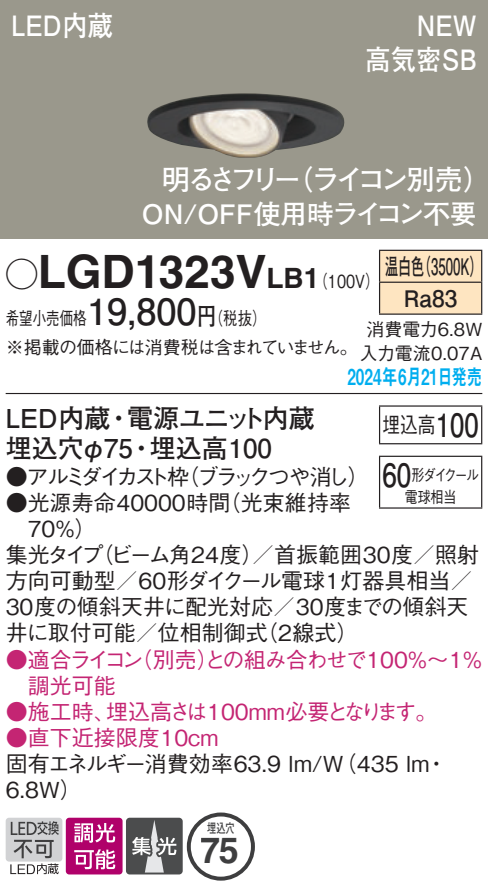
<style>
.page{position:relative;width:488px;height:893px;background:#fff}
.page>*{position:absolute;margin:0;border:0;box-sizing:border-box;transform-origin:0 0}
.t1{font:700 46px "Helvetica LT Std";color:#231f20}
.t2{font:700 36px "Helvetica LT Std";color:#3e3e3f}
.t3{font:700 28px "Futo Go B101 Pro";letter-spacing:-.185em;color:#fff}
.t4{font:700 28px/34px "Futo Go B101 Pro";color:#fff;text-align:right;scale:.9 1}
.t5{font:700 26.8px "Futo Go B101 Pro";letter-spacing:-.005em;color:#fff}
.t6{font:700 26px/30px "Futo Go B101 Pro";color:#231f20}
.t7{font:700 22.8px/32px "Futo Go B101 Pro";color:#231f20;text-align:center;scale:.58 1}
.t8{font:500 22px/26px "Gothic BBB Pro";color:#231f20}
.t9{font:500 22px "Gothic BBB Pro";color:#c42573}
.t10{font:500 22px/26px "Gothic BBB Pro";letter-spacing:-.045em;color:#c42573}
.t11{font:500 22px "Gothic BBB Pro";letter-spacing:-.165em;color:#231f20}
.t12{font:22px "Midashi Go Pro MB31";color:#00aeef;scale:.7 1}
.t13{font:500 22px "Gothic BBB Pro";color:#231f20;scale:.8 1}
.t14{font:500 18px/28px "Gothic BBB Pro";letter-spacing:-.035em;color:#231f20;scale:.75 1}
.t15{font:500 18px/24px "Gothic BBB Pro";color:#231f20;text-align:center}
.t16{font:500 16px/22px "Gothic BBB Pro";letter-spacing:-.11em;color:#231f20;text-align:center;scale:.81 1}
.t17{font:700 13.2px "Futo Go B101 Pro";color:#3e3e3f;scale:.7 1}
.s1{font-family:"Ford Classification 1";font-weight:400;font-size:32px}
.s2{font-size:28px}
.s3{font-family:"Gothic BBB Pro";font-weight:500;font-size:18px}
.s4{font-family:"Futo Go B101 Pro";font-weight:700;font-size:36px}
.s5{font-family:"Futo Go B101 Pro";font-weight:700;font-size:24px}
.s6{font-family:"Futo Go B101 Pro";font-weight:700;font-size:32px}
</style>
<div class="page">
<div style="left:0;top:0;width:488px;height:238px;background:#9a988c"></div>
<img style="left:147px;top:93px;width:198px;height:65px">
<div style="left:380px;top:251px;width:101px;height:62px;background:#fee5c1"></div>
<hr style="left:379px;top:249px;width:103px;height:2px;background:#231f20">
<hr style="left:379px;top:251px;width:1px;height:30px;background:#231f20">
<hr style="left:481px;top:251px;width:1px;height:30px;background:#231f20">
<hr style="left:379px;top:281px;width:103px;height:2px;background:#231f20">
<hr style="left:379px;top:283px;width:1px;height:30px;background:#231f20">
<hr style="left:481px;top:283px;width:1px;height:30px;background:#231f20">
<hr style="left:379px;top:313px;width:103px;height:1px;background:#231f20">
<hr style="left:6px;top:392px;width:476px;height:2px;background:#231f20">
<hr style="left:379px;top:406px;width:1px;height:37px;background:#231f20">
<hr style="left:379px;top:405px;width:103px;height:1px;background:#231f20">
<hr style="left:481px;top:406px;width:1px;height:37px;background:#231f20">
<hr style="left:379px;top:443px;width:103px;height:1px;background:#231f20">
<hr style="left:379px;top:456px;width:1px;height:51px;background:#231f20">
<hr style="left:379px;top:455px;width:103px;height:1px;background:#231f20">
<hr style="left:481px;top:456px;width:1px;height:51px;background:#231f20">
<hr style="left:379px;top:507px;width:103px;height:1px;background:#231f20">
<div style="left:6px;top:817px;width:56px;height:44px;background:#d1d2d4;border-radius:3px"></div>
<svg style="left:10px;top:863px;width:49px;height:10px"></svg>
<svg style="left:11px;top:821px;width:48px;height:36px"></svg>
<svg style="left:66px;top:817px;width:114px;height:57px;background:#a45d88"></svg>
<div style="left:126px;top:817px;width:57px;height:57px;border:2px solid #4b4c4d;border-radius:3px"></div>
<svg style="left:187px;top:812px;width:68px;height:68px"></svg>
<div style="left:191px;top:816px;width:60px;height:60px;background:#fff;border-radius:50%"></div>
<p class="t4" style="left:11px;top:5px;width:114px">LED内蔵</p>
<p class="t4" style="left:365px;top:5px;width:125px">NEW<br>高気密SB</p>
<p class="t3" style="left:162px;top:156px;width:331px">明るさフリー（ライコン別売）</p>
<p class="t5" style="left:142px;top:192px;width:336px">ON/OFF使用時ライコン不要</p>
<h1 class="t1" style="left:6px;top:243px;width:375px"><span class="s1">A</span>LGD1323V<span class="s2">LB1</span><span class="s3">（100V）</span></h1>
<p class="t14" style="left:6px;top:302px;width:471px">希望小売価格<span class="s4">19,800</span><span class="s5">円</span>（税抜）<br>※掲載の価格には消費税は含まれていません。</p>
<p class="t7" style="left:385px;top:247px;width:170px">温白色（3500K）<br>Ra83</p>
<p class="t15" style="left:359px;top:315px;width:124px">消費電力6.8W入力電流0.07A</p>
<p class="t12" style="left:347px;top:358px;width:194px">2024年6月21日発売</p>
<p class="t6" style="left:6px;top:400px;width:310px">LED内蔵・電源ユニット内蔵埋込穴φ75・埋込高100</p>
<p class="t11" style="left:6px;top:458px;width:365px">●アルミダイカスト枠（ブラックつや消し）</p>
<p class="t8" style="left:6px;top:486px;width:347px">●光源寿命40000時間（光束維持率</p>
<p class="t8" style="left:28px;top:512px;width:70px">70％）</p>
<p class="t8" style="left:6px;top:538px;width:475px">集光タイプ（ビーム角24度）／首振範囲30度／照射</p>
<p class="t8" style="left:6px;top:564px;width:468px">方向可動型／60形ダイクール電球1灯器具相当／</p>
<p class="t8" style="left:6px;top:590px;width:464px">30度の傾斜天井に配光対応／30度までの傾斜天</p>
<p class="t8" style="left:6px;top:616px;width:354px">井に取付可能／位相制御式（2線式）</p>
<p class="t10" style="left:28px;top:643px;width:457px;text-indent:-22px">●適合ライコン（別売）との組み合わせで100％～1％調光可能</p>
<p class="t9" style="left:6px;top:693px;width:433px">●施工時、埋込高さは100mm必要となります。</p>
<p class="t9" style="left:6px;top:719px;width:214px">●直下近接限度10cm</p>
<p class="t8" style="left:6px;top:747px;width:443px">固有エネルギー消費効率63.9 lm/W（435 lm・<br>6.8W）</p>
<p class="t13" style="left:382px;top:407px;width:122px">埋込高<span class="s6">100</span></p>
<p class="t16" style="left:382px;top:462px;width:121px"><span class="s6">60</span>形ダイクール電球相当</p>
<p class="t17" style="left:207px;top:817px;width:41px">埋込穴</p>
<h2 class="t2" style="left:201px;top:827px;width:40px">75</h2>
</div>
